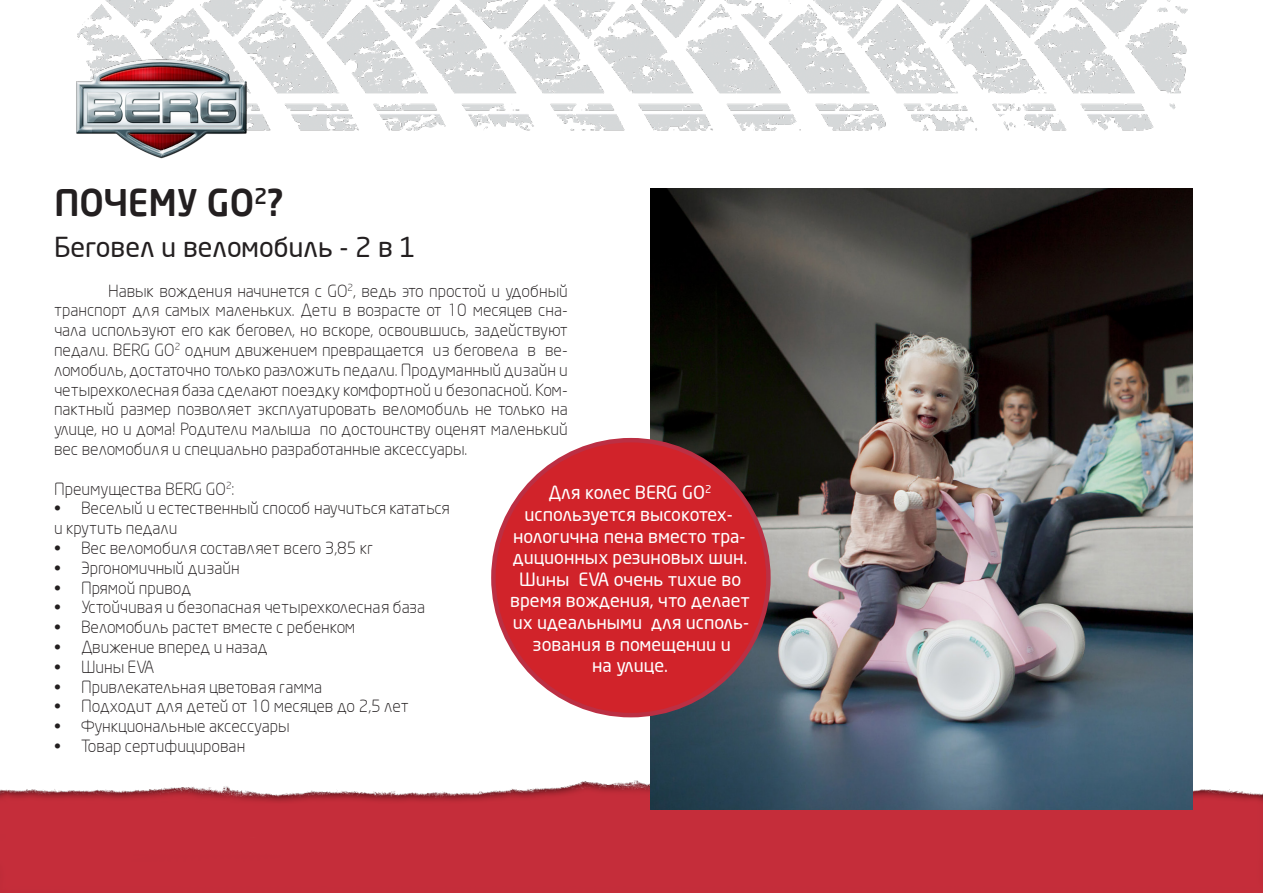
<style>
.page{position:relative;width:1263px;height:893px;background:#fff}
.page>*{position:absolute;margin:0;border:0;box-sizing:border-box;transform-origin:0 0}
.t1{font:500 36px "Neo Sans Cyr";color:#231f20}
.t2{font:27px "Neo Sans Cyr";color:#231f20}
.t3{font:18px/21.6px "Neo Sans Cyr";color:#fff;text-align:center}
.t4{font:300 16.5px/19.8px "Neo Sans Cyr";color:#231f20;text-align:justify}
</style>
<div class="page">
<img style="left:0;top:770px;width:1263px;height:123px">
<img style="left:77px;top:0;width:1111px;height:131px">
<img style="left:76px;top:54px;width:193px;height:105px">
<img style="left:651px;top:188px;width:542px;height:621px">
<div style="left:493px;top:440px;width:275px;height:275px;background:#d1232a;border-radius:50%"></div>
<p class="t1" style="left:54px;top:182px;width:231px">ПОЧЕМУ GO<sup>2</sup>?</p>
<p class="t2" style="left:54px;top:231px;width:363px">Беговел и веломобиль - 2 в 1</p>
<p class="t4" style="left:54px;top:281px;width:515px;text-indent:54px">Навык вождения начинется с GO<sup>2</sup>, ведь это простой и удобный транспорт для самых маленьких. Дети в возрасте от 10 месяцев сна&shy;чала используют его как беговел, но вскоре, освоившись, задействуют педали. BERG GO<sup>2</sup> одним движением превращается из беговела в ве&shy;ломобиль, достаточно только разложить педали. Продуманный дизайн и четырехколесная база сделают поездку комфортной и безопасной. Ком&shy;пактный размер позволяет эксплуатировать веломобиль не только на улице, но и дома! Родители малыша по достоинству оценят маленький вес веломобиля и специально разработанные аксессуары.</p>
<p class="t4" style="left:54px;top:479px;width:182px">Преимущества BERG GO<sup>2</sup>:</p>
<p class="t4" style="left:54px;top:498px;width:397px">• Веселый и естественный способ научиться кататься</p>
<p class="t4" style="left:54px;top:518px;width:125px">и крутить педали</p>
<p class="t4" style="left:54px;top:538px;width:321px">• Вес веломобиля составляет всего 3,85 кг</p>
<p class="t4" style="left:54px;top:558px;width:187px">• Эргономичный дизайн</p>
<p class="t4" style="left:54px;top:578px;width:139px">• Прямой привод</p>
<p class="t4" style="left:54px;top:597px;width:373px">• Устойчивая и безопасная четырехколесная база</p>
<p class="t4" style="left:54px;top:617px;width:303px">• Веломобиль растет вместе с ребенком</p>
<p class="t4" style="left:54px;top:637px;width:215px">• Движение вперед и назад</p>
<p class="t4" style="left:54px;top:657px;width:102px">• Шины EVA</p>
<p class="t4" style="left:54px;top:677px;width:270px">• Привлекательная цветовая гамма</p>
<p class="t4" style="left:54px;top:696px;width:356px">• Подходит для детей от 10 месяцев до 2,5 лет</p>
<p class="t4" style="left:54px;top:716px;width:237px">• Функциональные аксессуары</p>
<p class="t4" style="left:54px;top:736px;width:193px">• Товар сертифицирован</p>
<p class="t3" style="left:510px;top:482px;width:241px">Для колес BERG GO<sup>2 </sup>используется высокотех&shy;нологична пена вместо тра&shy;диционных резиновых шин.<br>Шины EVA очень тихие во время вождения, что делает их идеальными для исполь&shy;зования в помещении и</p>
<p class="t3" style="left:592px;top:655px;width:77px">на улице.</p>
</div>
